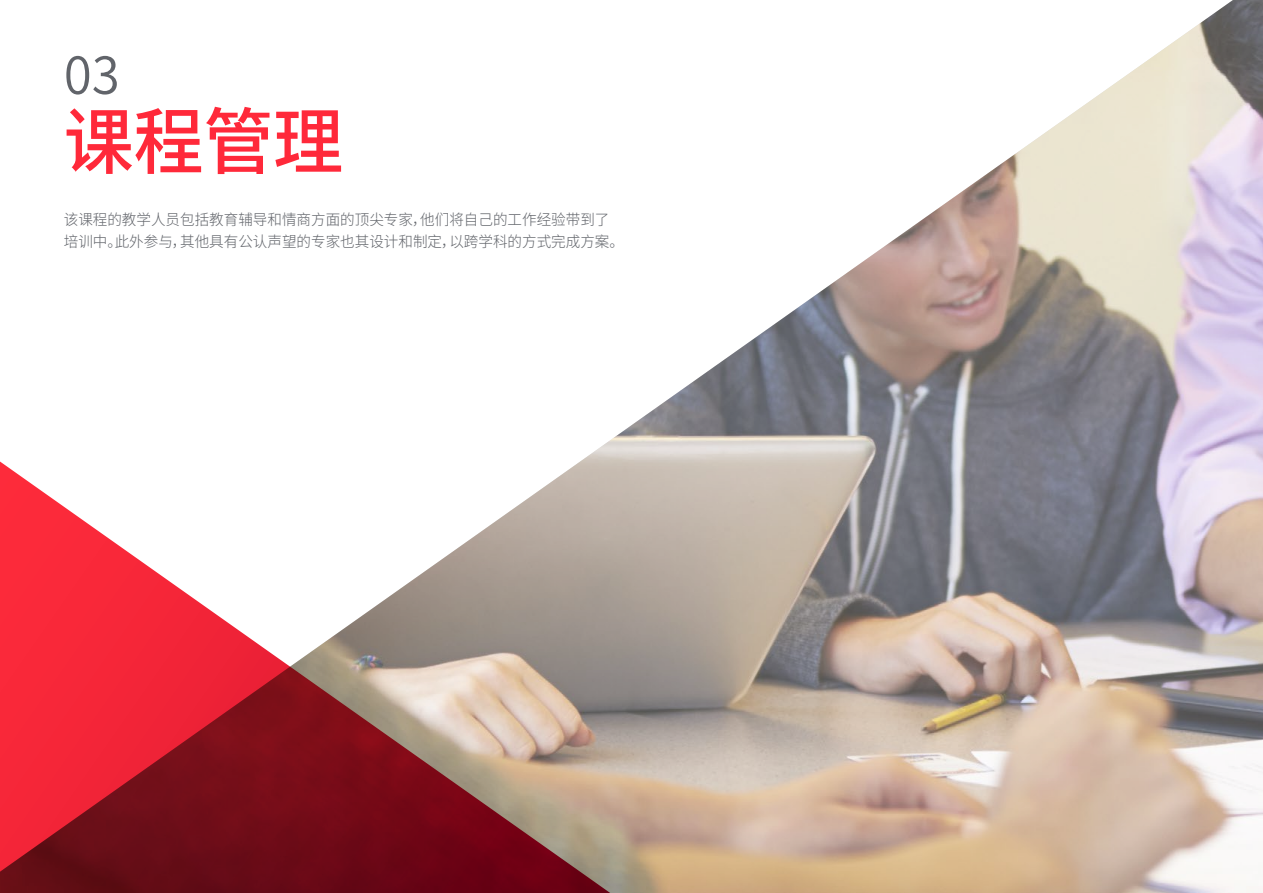
<style>
.page{position:relative;width:1263px;height:893px;background:#fff}
.page>*{position:absolute;margin:0;border:0;box-sizing:border-box;transform-origin:0 0}
.t1{font:500 72px "Source Han Sans CN";color:#ff293a}
.t2{font:52.5px "Source Han Sans CN";color:#61646a}
.t3{font:300 15px/22.5px "Source Han Sans CN";color:#61646a}
</style>
<div class="page">
<img style="left:602px;top:0;width:661px;height:893px">
<svg style="left:0;top:446px;width:640px;height:447px"></svg>
<h2 class="t2" style="left:64px;top:45px;width:57px">03</h2>
<h1 class="t1" style="left:64px;top:101px;width:281px">课程管理</h1>
<p class="t3" style="left:64px;top:208px;width:562px">该课程的教学人员包括教育辅导和情商方面的顶尖专家，他们将自己的工作经验带到了培训中。此外参与，其他具有公认声望的专家也其设计和制定，以跨学科的方式完成方案。</p>
</div>
